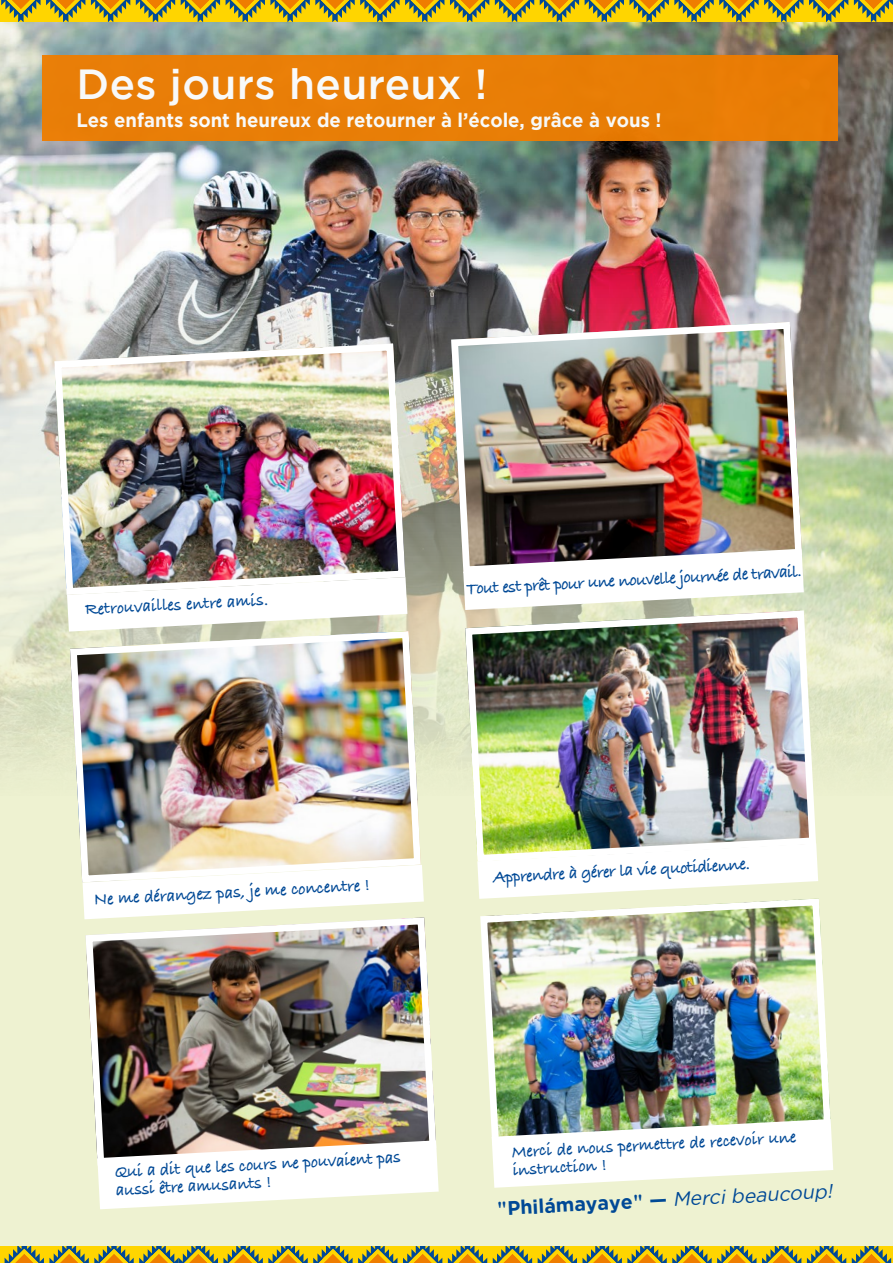
<style>
.page{position:relative;width:893px;height:1263px;background:#fff}
.page>*{position:absolute;margin:0;border:0;box-sizing:border-box;transform-origin:0 0}
.t1{font:500 42px "Gotham";letter-spacing:.01em;color:#fff}
.t2{font:700 19.5px "Gotham";color:#fff;scale:.95 1}
.t3{font:italic 19.5px "Gotham";color:#004996}
.t4{font:700 18px/18px "Bradley Hand ITCTT";color:#004996;scale:.93 1}
.t5{font:700 18px "Bradley Hand ITCTT";color:#004996;scale:.95 1}
.s1{font-family:"New Baskerville Std";font-weight:700;font-style:normal}
.s2{font-weight:700;font-style:normal}
</style>
<div class="page">
<div style="left:0;top:1241px;width:893px;height:22px;background:#ffd500"></div>
<svg style="left:5px;top:1246px;width:392px;height:17px"></svg>
<svg style="left:403px;top:1246px;width:39px;height:17px"></svg>
<svg style="left:448px;top:1246px;width:39px;height:17px"></svg>
<svg style="left:493px;top:1246px;width:39px;height:17px"></svg>
<svg style="left:538px;top:1246px;width:218px;height:17px"></svg>
<svg style="left:762px;top:1246px;width:39px;height:17px"></svg>
<svg style="left:807px;top:1246px;width:39px;height:17px"></svg>
<svg style="left:852px;top:1246px;width:39px;height:17px"></svg>
<div style="left:0;top:0;width:893px;height:22px;background:#ffd500"></div>
<svg style="left:854px;top:0;width:39px;height:22px"></svg>
<svg style="left:809px;top:0;width:39px;height:22px"></svg>
<svg style="left:585px;top:0;width:218px;height:22px"></svg>
<svg style="left:540px;top:0;width:39px;height:22px"></svg>
<svg style="left:495px;top:0;width:39px;height:22px"></svg>
<svg style="left:450px;top:0;width:39px;height:22px"></svg>
<svg style="left:226px;top:0;width:218px;height:22px"></svg>
<svg style="left:181px;top:0;width:39px;height:22px"></svg>
<svg style="left:136px;top:0;width:39px;height:22px"></svg>
<svg style="left:91px;top:0;width:39px;height:22px"></svg>
<svg style="left:1px;top:0;width:84px;height:22px"></svg>
<div style="left:0;top:22px;width:893px;height:1224px;background:#eef2d1"></div>
<img style="left:0;top:22px;width:893px;height:749px">
<div style="left:42px;top:55px;width:796px;height:85px;background:#e87e07"></div>
<img style="left:66px;top:627px;width:358px;height:259px">
<svg style="left:83px;top:865px;width:341px;height:49px;background:#f9f9f5"></svg>
<img style="left:462px;top:607px;width:358px;height:245px">
<svg style="left:477px;top:843px;width:341px;height:52px;background:#f6f8ed"></svg>
<img style="left:84px;top:914px;width:352px;height:239px">
<svg style="left:97px;top:1140px;width:342px;height:69px;background:#e9e7e1"></svg>
<img style="left:51px;top:340px;width:358px;height:258px">
<svg style="left:67px;top:577px;width:340px;height:55px;background:#eeede8"></svg>
<img style="left:479px;top:895px;width:352px;height:244px">
<svg style="left:492px;top:1119px;width:341px;height:69px;background:#ebeee5"></svg>
<img style="left:448px;top:318px;width:358px;height:259px">
<svg style="left:463px;top:554px;width:341px;height:56px;background:#e8e8e4"></svg>
<h1 class="t1" style="left:76px;top:60px;width:413px">Des jours heureux !</h1>
<p class="t2" style="left:76px;top:109px;width:617px">Les enfants sont heureux de retourner à l’école, grâce à vous !</p>
<p class="t4" style="left:85px;top:599px;width:198px;rotate:-3deg">Retrouvailles entre amis.</p>
<p class="t5" style="left:466px;top:575px;width:355px;rotate:-3deg">Tout est prêt pour une nouvelle journée de travail.</p>
<p class="t5" style="left:93px;top:886px;width:292px;rotate:-3deg">Ne me dérangez pas, je me concentre !</p>
<p class="t4" style="left:114px;top:1162px;width:309px;rotate:-3deg">Qui a dit que les cours ne pouvaient pas aussi être amusants !</p>
<p class="t5" style="left:493px;top:864px;width:272px;rotate:-3deg">Apprendre à gérer la vie quotidienne.</p>
<p class="t4" style="left:511px;top:1142px;width:308px;rotate:-3deg">Merci de nous permettre de recevoir une instruction !</p>
<p class="t3" style="left:496px;top:1198px;width:337px;rotate:-3deg"><span class="s1">"</span><span class="s2">Philámayaye</span><span class="s1">"</span> <span class="s2">—</span> Merci beaucoup!</p>
</div>
